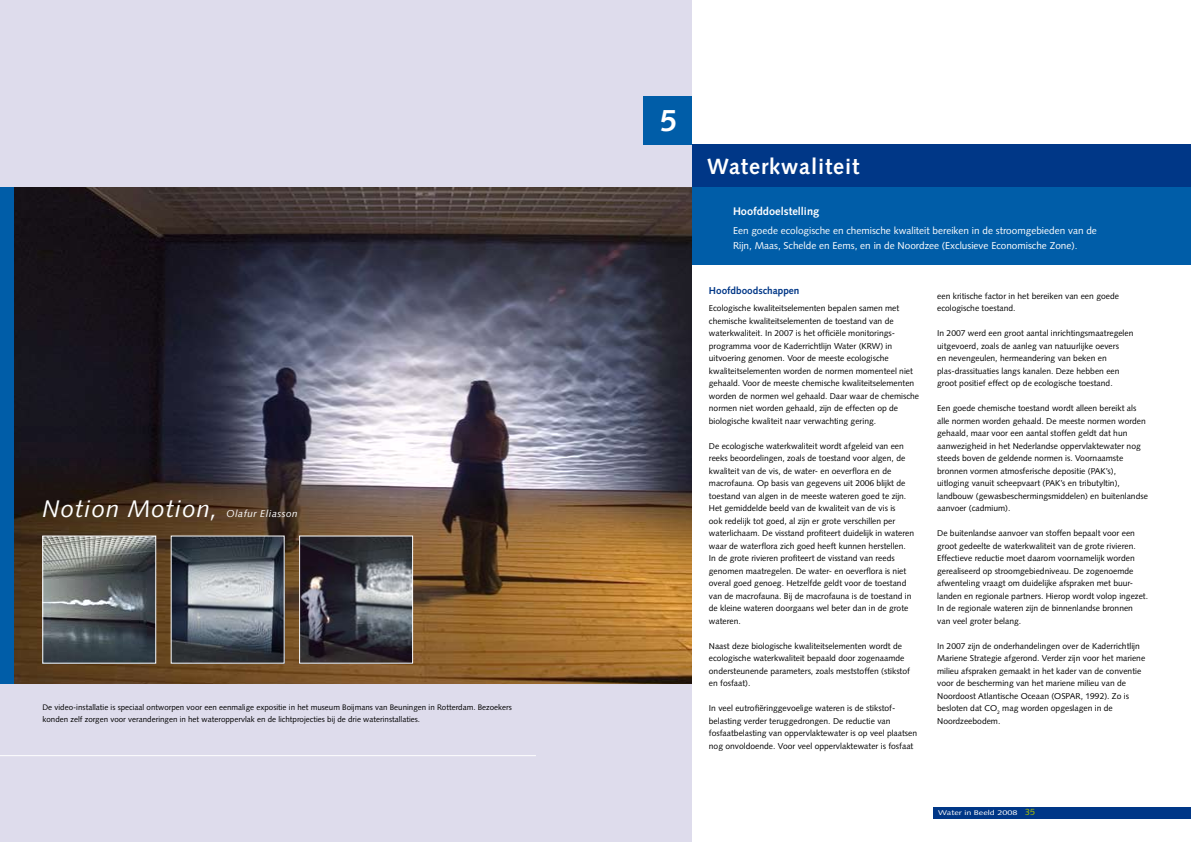
<style>
.page{position:relative;width:1191px;height:842px;background:#fff}
.page>*{position:absolute;margin:0;border:0;box-sizing:border-box;transform-origin:0 0}
.t1{font:700 30.7px "Syntax";color:#fff}
.t2{font:italic 24px "Syntax";letter-spacing:.04em;color:#fff}
.t3{font:700 22px "Syntax";letter-spacing:.04em;color:#fff}
.t4{font:700 11px "Syntax";color:#fff}
.t5{font:10px/15px "Syntax";color:#fff}
.t6{font:700 10px "Syntax";color:#003787}
.t7{font:italic 10px "Syntax";letter-spacing:.04em;color:#fff}
.t8{font:8.5px/12.5px "Syntax";color:#000}
.t9{font:8px/12px "Syntax";color:#000}
.t10{font:6.8px "Syntax";color:#fff;scale:1.32 1}
.s1{font-size:9px;color:#aac100}
</style>
<div class="page">
<div style="left:0;top:0;width:692px;height:842px;background:#dedcec"></div>
<img style="left:14px;top:187px;width:678px;height:496px">
<img style="left:45px;top:538px;width:109px;height:123px">
<div style="left:43px;top:536px;width:113px;height:127px;border:1px solid #fff"></div>
<img style="left:173px;top:538px;width:109px;height:123px">
<img style="left:301px;top:538px;width:110px;height:123px">
<div style="left:299px;top:536px;width:114px;height:127px;border:1px solid #fff"></div>
<hr style="left:0;top:755px;width:536px;height:1px;background:#fff">
<div style="left:643px;top:96px;width:49px;height:49px;background:#005da8"></div>
<div style="left:0;top:187px;width:14px;height:496px;background:#005da8"></div>
<div style="left:692px;top:182px;width:499px;height:83px;background:#005da8"></div>
<div style="left:692px;top:145px;width:499px;height:42px;background:#003787"></div>
<div style="left:933px;top:807px;width:258px;height:11px;background:#003787"></div>
<h2 class="t2" style="left:43px;top:495px;width:177px">Notion Motion,</h2>
<p class="t7" style="left:226px;top:508px;width:73px">Olafur Eliasson</p>
<p class="t9" style="left:43px;top:701px;width:471px">De video-installatie is speciaal ontworpen voor een eenmalige expositie in het museum Boijmans van Beuningen in Rotterdam. Bezoekers konden zelf zorgen voor veranderingen in het wateroppervlak en de lichtprojecties bij de drie waterinstallaties.</p>
<h1 class="t1" style="left:660px;top:103px;width:19px">5</h1>
<h3 class="t3" style="left:707px;top:153px;width:154px">Waterkwaliteit</h3>
<p class="t4" style="left:733px;top:205px;width:88px">Hoofddoelstelling</p>
<p class="t5" style="left:733px;top:223px;width:365px">Een goede ecologische en chemische kwaliteit bereiken in de stroomgebieden van de<br>Rijn, Maas, Schelde en Eems, en in de Noordzee (Exclusieve Economische Zone).</p>
<p class="t6" style="left:709px;top:285px;width:92px">Hoofdboodschappen</p>
<p class="t8" style="left:709px;top:302px;width:212px">Ecologische kwaliteitselementen bepalen samen met chemische kwaliteitselementen de toestand van de waterkwaliteit. In 2007 is het officiële monitorings&shy;programma voor de Kaderrichtlijn Water (KRW) in uitvoering genomen. Voor de meeste ecologische kwaliteitselementen worden de normen momenteel niet gehaald. Voor de meeste chemische kwaliteitselementen worden de normen wel gehaald. Daar waar de chemische normen niet worden gehaald, zijn de effecten op de biologische kwaliteit naar verwachting gering.</p>
<p class="t8" style="left:709px;top:439px;width:207px">De ecologische waterkwaliteit wordt afgeleid van een reeks beoordelingen, zoals de toestand voor algen, de kwaliteit van de vis, de water- en oeverflora en de macrofauna. Op basis van gegevens uit 2006 blijkt de toestand van algen in de meeste wateren goed te zijn.<br>Het gemiddelde beeld van de kwaliteit van de vis is<br>ook redelijk tot goed, al zijn er grote verschillen per waterlichaam. De visstand profiteert duidelijk in wateren waar de waterflora zich goed heeft kunnen herstellen.<br>In de grote rivieren profiteert de visstand van reeds genomen maatregelen. De water- en oeverflora is niet overal goed genoeg. Hetzelfde geldt voor de toestand van de macrofauna. Bij de macrofauna is de toestand in de kleine wateren doorgaans wel beter dan in de grote wateren.</p>
<p class="t8" style="left:709px;top:639px;width:203px">Naast deze biologische kwaliteitselementen wordt de ecologische waterkwaliteit bepaald door zogenaamde ondersteunende parameters, zoals meststoffen (stikstof en fosfaat).</p>
<p class="t8" style="left:709px;top:702px;width:210px">In veel eutrofiëringgevoelige wateren is de stikstof&shy;belasting verder teruggedrongen. De reductie van fosfaatbelasting van oppervlaktewater is op veel plaatsen nog onvoldoende. Voor veel oppervlaktewater is fosfaat</p>
<p class="t8" style="left:937px;top:289px;width:183px">een kritische factor in het bereiken van een goede ecologische toestand.</p>
<p class="t8" style="left:937px;top:327px;width:198px">In 2007 werd een groot aantal inrichtingsmaatregelen uitgevoerd, zoals de aanleg van natuurlijke oevers<br>en nevengeulen, hermeandering van beken en plas-drassituaties langs kanalen. Deze hebben een groot positief effect op de ecologische toestand.</p>
<p class="t8" style="left:937px;top:402px;width:212px">Een goede chemische toestand wordt alleen bereikt als alle normen worden gehaald. De meeste normen worden gehaald, maar voor een aantal stoffen geldt dat hun aanwezigheid in het Nederlandse oppervlaktewater nog steeds boven de geldende normen is. Voornaamste bronnen vormen atmosferische depositie (PAK’s), uitloging vanuit scheepvaart (PAK’s en tributyltin), landbouw (gewasbeschermingsmiddelen) en buitenlandse aanvoer (cadmium).</p>
<p class="t8" style="left:937px;top:527px;width:212px">De buitenlandse aanvoer van stoffen bepaalt voor een groot gedeelte de waterkwaliteit van de grote rivieren.<br>Effectieve reductie moet daarom voornamelijk worden gerealiseerd op stroomgebiedniveau. De zogenoemde afwenteling vraagt om duidelijke afspraken met buur&shy;landen en regionale partners. Hierop wordt volop ingezet.<br>In de regionale wateren zijn de binnenlandse bronnen van veel groter belang.</p>
<p class="t8" style="left:937px;top:639px;width:210px">In 2007 zijn de onderhandelingen over de Kaderrichtlijn Mariene Strategie afgerond. Verder zijn voor het mariene milieu afspraken gemaakt in het kader van de conventie voor de bescherming van het mariene milieu van de Noordoost Atlantische Oceaan (OSPAR, 1992). Zo is besloten dat CO<sub>2</sub> mag worden opgeslagen in de Noordzeebodem.</p>
<p class="t10" style="left:938px;top:809px;width:75px">Water in Beeld 2008 <span class="s1">35</span></p>
</div>
